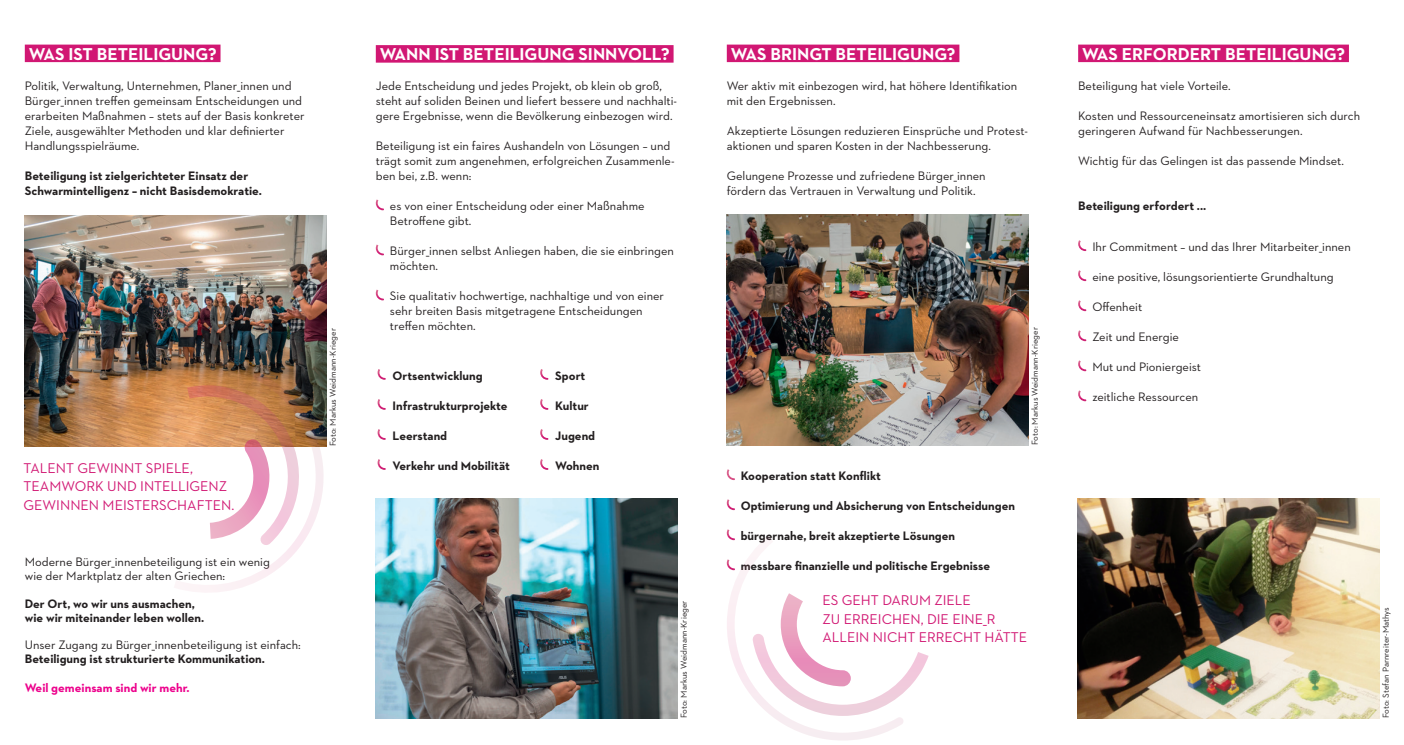
<style>
.page{position:relative;width:1404px;height:745px;background:#fff}
.page>*{position:absolute;margin:0;border:0;box-sizing:border-box;transform-origin:0 0}
.t1{font:700 17.5px "Neutraface 2 Text";color:#fff}
.t2{font:14.38px/18.1px "Neutraface 2 Text";color:#d11773}
.t3{font:12.5px/15px "Neutraface 2 Text";color:#231f20}
.t4{font:700 12.5px/15px "Neutraface 2 Text";color:#231f20}
.t5{font:700 12.5px "Neutraface 2 Text";color:#ed028c}
.t6{font:8.75px "Neutraface 2 Text";color:#231f20}
</style>
<div class="page">
<div style="left:1078px;top:45px;width:270px;height:17px;background:#d11773"></div>
<svg style="left:1078px;top:240px;width:8px;height:11px"></svg>
<svg style="left:1078px;top:270px;width:8px;height:11px"></svg>
<svg style="left:1078px;top:300px;width:8px;height:11px"></svg>
<svg style="left:1078px;top:330px;width:8px;height:11px"></svg>
<svg style="left:1078px;top:360px;width:8px;height:11px"></svg>
<svg style="left:1078px;top:390px;width:8px;height:11px"></svg>
<div style="left:25px;top:45px;width:195px;height:17px;background:#d11773"></div>
<div style="left:376px;top:45px;width:297px;height:18px;background:#d11773"></div>
<svg style="left:376px;top:199px;width:8px;height:11px"></svg>
<svg style="left:376px;top:244px;width:8px;height:11px"></svg>
<svg style="left:376px;top:289px;width:8px;height:11px"></svg>
<div style="left:726px;top:45px;width:233px;height:17px;background:#d11773"></div>
<svg style="left:726px;top:469px;width:9px;height:11px"></svg>
<svg style="left:726px;top:499px;width:9px;height:11px"></svg>
<svg style="left:726px;top:529px;width:4px;height:6px"></svg>
<img style="left:25px;top:215px;width:301px;height:231px">
<img style="left:376px;top:498px;width:301px;height:219px">
<svg style="left:174px;top:372px;width:150px;height:220px"></svg>
<svg style="left:377px;top:369px;width:9px;height:10px"></svg>
<svg style="left:377px;top:399px;width:9px;height:10px"></svg>
<svg style="left:377px;top:429px;width:9px;height:10px"></svg>
<svg style="left:377px;top:459px;width:9px;height:10px"></svg>
<svg style="left:540px;top:369px;width:8px;height:10px"></svg>
<svg style="left:540px;top:399px;width:8px;height:10px"></svg>
<svg style="left:540px;top:429px;width:8px;height:10px"></svg>
<svg style="left:540px;top:459px;width:8px;height:10px"></svg>
<svg style="left:726px;top:535px;width:177px;height:205px"></svg>
<svg style="left:752px;top:593px;width:176px;height:122px"></svg>
<img style="left:1077px;top:498px;width:301px;height:220px">
<img style="left:726px;top:214px;width:302px;height:231px">
<h1 class="t1" style="left:29px;top:42px;width:189px">WAS IST BETEILIGUNG?</h1>
<p class="t3" style="left:25px;top:78px;width:281px">Politik, Verwaltung, Unternehmen, Planer_innen und Bürger_innen treffen gemeinsam Entscheidungen und erarbeiten Maßnahmen – stets auf der Basis konkreter Ziele, ausgewählter Methoden und klar definierter Handlungsspielräume.</p>
<p class="t4" style="left:25px;top:168px;width:238px">Beteiligung ist zielgerichteter Einsatz der<br>Schwarmintelligenz – nicht Basisdemokratie.</p>
<h1 class="t1" style="left:379px;top:43px;width:291px">WANN IST BETEILIGUNG SINNVOLL?</h1>
<p class="t3" style="left:376px;top:78px;width:303px">Jede Entscheidung und jedes Projekt, ob klein ob groß, steht auf soliden Beinen und liefert bessere und nachhalti&shy;gere Ergebnisse, wenn die Bevölkerung einbezogen wird.</p>
<p class="t3" style="left:376px;top:138px;width:300px">Beteiligung ist ein faires Aushandeln von Lösungen – und trägt somit zum angenehmen, erfolgreichen Zusammenle&shy;ben bei, z.B. wenn:</p>
<p class="t3" style="left:390px;top:198px;width:256px">es von einer Entscheidung oder einer Maßnahme<br>Betroffene gibt.</p>
<p class="t3" style="left:390px;top:243px;width:285px">Bürger_innen selbst Anliegen haben, die sie einbringen möchten.</p>
<p class="t3" style="left:390px;top:288px;width:275px">Sie qualitativ hochwertige, nachhaltige und von einer sehr breiten Basis mitgetragene Entscheidungen treffen möchten.</p>
<p class="t6" style="left:327px;top:446px;width:119px;rotate:-90deg">Foto: Markus Weidmann-Krieger</p>
<p class="t4" style="left:392px;top:367px;width:92px">Ortsentwicklung</p>
<p class="t4" style="left:392px;top:397px;width:117px">Infrastrukturprojekte</p>
<p class="t4" style="left:392px;top:427px;width:56px">Leerstand</p>
<p class="t4" style="left:392px;top:457px;width:119px">Verkehr und Mobilität</p>
<p class="t4" style="left:555px;top:367px;width:32px">Sport</p>
<p class="t4" style="left:555px;top:397px;width:35px">Kultur</p>
<p class="t4" style="left:555px;top:427px;width:41px">Jugend</p>
<p class="t2" style="left:24px;top:459px;width:171px">TALENT GEWINNT SPIELE,</p>
<p class="t4" style="left:555px;top:457px;width:46px">Wohnen</p>
<p class="t2" style="left:24px;top:477px;width:212px">TEAMWORK UND INTELLIGENZ<br>GEWINNEN MEISTERSCHAFTEN.</p>
<p class="t3" style="left:25px;top:554px;width:247px;line-height:13.8px">Moderne Bürger_innenbeteiligung ist ein wenig wie der Marktplatz der alten Griechen:</p>
<p class="t4" style="left:25px;top:596px;width:181px;line-height:13.8px">Der Ort, wo wir uns ausmachen, wie wir miteinander leben wollen.</p>
<p class="t3" style="left:25px;top:636px;width:277px">Unser Zugang zu Bürger_innenbeteiligung ist einfach:</p>
<p class="t4" style="left:25px;top:650px;width:242px">Beteiligung ist strukturierte Kommunikation.</p>
<p class="t5" style="left:25px;top:679px;width:166px">Weil gemeinsam sind wir mehr.</p>
<p class="t6" style="left:678px;top:718px;width:119px;rotate:-90deg">Foto: Markus Weidmann-Krieger</p>
<h1 class="t1" style="left:730px;top:42px;width:226px">WAS BRINGT BETEILIGUNG?</h1>
<p class="t3" style="left:726px;top:78px;width:292px">Wer aktiv mit einbezogen wird, hat höhere Identifikation mit den Ergebnissen.</p>
<p class="t3" style="left:726px;top:123px;width:303px">Akzeptierte Lösungen reduzieren Einsprüche und Protest&shy;aktionen und sparen Kosten in der Nachbesserung.</p>
<p class="t3" style="left:726px;top:168px;width:260px">Gelungene Prozesse und zufriedene Bürger_innen fördern das Vertrauen in Verwaltung und Politik.</p>
<p class="t6" style="left:1029px;top:445px;width:119px;rotate:-90deg">Foto: Markus Weidmann-Krieger</p>
<p class="t4" style="left:740px;top:468px;width:142px">Kooperation statt Konflikt</p>
<p class="t4" style="left:740px;top:498px;width:276px">Optimierung und Absicherung von Entscheidungen</p>
<p class="t4" style="left:740px;top:528px;width:216px">bürgernahe, breit akzeptierte Lösungen</p>
<p class="t4" style="left:740px;top:558px;width:251px">messbare finanzielle und politische Ergebnisse</p>
<p class="t2" style="left:822px;top:591px;width:206px">ES GEHT DARUM ZIELE<br>ZU ERREICHEN, DIE EINE_R<br>ALLEIN NICHT ERRECHT HÄTTE</p>
<h1 class="t1" style="left:1081px;top:42px;width:264px">WAS ERFORDERT BETEILIGUNG?</h1>
<p class="t3" style="left:1078px;top:78px;width:154px">Beteiligung hat viele Vorteile.</p>
<p class="t3" style="left:1078px;top:108px;width:283px">Kosten und Ressourceneinsatz amortisieren sich durch geringeren Aufwand für Nachbesserungen.</p>
<p class="t3" style="left:1078px;top:153px;width:267px">Wichtig für das Gelingen ist das passende Mindset.</p>
<p class="t4" style="left:1078px;top:198px;width:129px">Beteiligung erfordert ...</p>
<p class="t3" style="left:1092px;top:239px;width:260px">Ihr Commitment – und das Ihrer Mitarbeiter_innen</p>
<p class="t3" style="left:1092px;top:269px;width:243px">eine positive, lösungsorientierte Grundhaltung</p>
<p class="t3" style="left:1092px;top:299px;width:51px">Offenheit</p>
<p class="t3" style="left:1092px;top:329px;width:88px">Zeit und Energie</p>
<p class="t3" style="left:1092px;top:359px;width:110px">Mut und Pioniergeist</p>
<p class="t3" style="left:1092px;top:389px;width:107px">zeitliche Ressourcen</p>
<p class="t6" style="left:1380px;top:718px;width:113px;rotate:-90deg">Foto: Stefan Parnreiter-Mathys</p>
</div>
